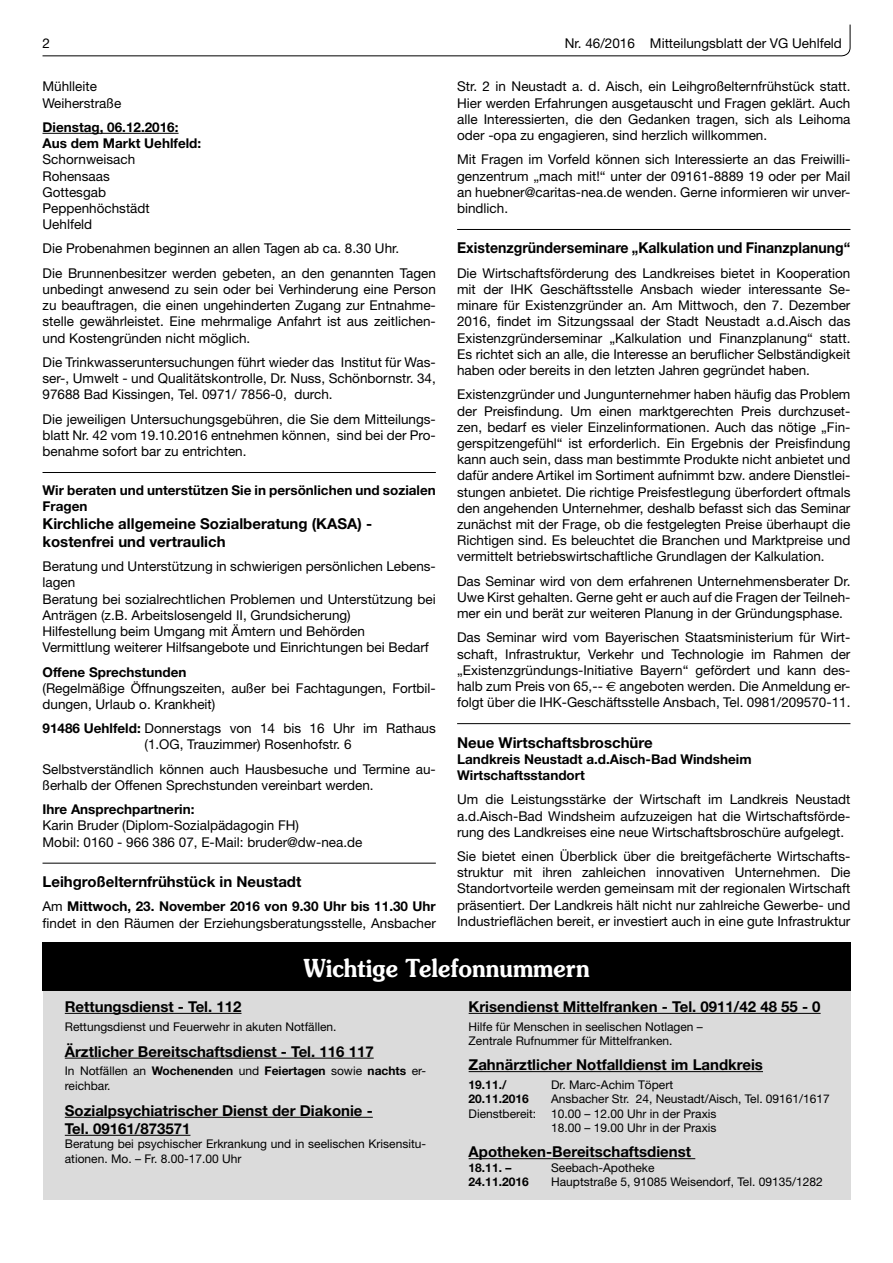
<style>
.page{position:relative;width:893px;height:1263px;background:#fff}
.page>*{position:absolute;margin:0;border:0;box-sizing:border-box;transform-origin:0 0}
.t1{font:600 24.75px "Souvenir";color:#fff;scale:.89 1}
.t2{font:700 15px/18px "Helvetica Neue";color:#000}
.t3{font:700 15px "Helvetica Neue";color:#000;scale:.94 1}
.t4{font:13.5px/16.2px "Helvetica Neue";color:#000;text-align:justify}
.t5{font:700 13.5px/16.2px "Helvetica Neue";color:#000}
.t6{font:12px/14.4px "Helvetica Neue";color:#000}
.t7{font:700 12px "Helvetica Neue";color:#000}
.s1{font-weight:700}
.s2{font-family:"Euro Sans"}
</style>
<div class="page">
<svg style="left:42px;top:24px;width:809px;height:33px"></svg>
<hr style="left:43px;top:133px;width:136px;height:1px;background:#000">
<hr style="left:43px;top:472px;width:393px;height:1px;background:#000">
<hr style="left:43px;top:863px;width:393px;height:1px;background:#000">
<hr style="left:457px;top:229px;width:393px;height:1px;background:#000">
<hr style="left:457px;top:723px;width:393px;height:1px;background:#000">
<div style="left:43px;top:960px;width:808px;height:239px;background:#dbdbdb"></div>
<hr style="left:65px;top:1013px;width:176px;height:1px;background:#000">
<hr style="left:65px;top:1058px;width:309px;height:1px;background:#000">
<hr style="left:65px;top:1117px;width:308px;height:1px;background:#000">
<hr style="left:65px;top:1135px;width:125px;height:1px;background:#000">
<hr style="left:469px;top:1013px;width:352px;height:1px;background:#000">
<hr style="left:469px;top:1071px;width:294px;height:1px;background:#000">
<hr style="left:469px;top:1158px;width:226px;height:1px;background:#000">
<div style="left:43px;top:942px;width:808px;height:49px;background:#000"></div>
<p class="t4" style="left:43px;top:36px;width:9px">2</p>
<p class="t4" style="left:565px;top:36px;width:279px">Nr. 46/2016 Mitteilungsblatt der VG Uehlfeld</p>
<p class="t4" style="left:43px;top:80px;width:80px">Mühlleite<br>Weiherstraße</p>
<p class="t5" style="left:43px;top:120px;width:160px">Dienstag, 06.12.2016:<br>Aus dem Markt Uehlfeld:</p>
<p class="t4" style="left:43px;top:153px;width:109px;text-align:left">Schornweisach<br>Rohensaas<br>Gottesgab<br>Peppenhöchstädt<br>Uehlfeld</p>
<p class="t4" style="left:43px;top:238px;width:395px;line-height:24.3px">Die Probenahmen beginnen an allen Tagen ab ca. 8.30 Uhr.<br>Die Brunnenbesitzer werden gebeten, an den genannten Tagen</p>
<p class="t4" style="left:43px;top:282px;width:395px">unbedingt anwesend zu sein oder bei Verhinderung eine Person zu beauftragen, die einen ungehinderten Zugang zur Entnahme&shy;stelle gewährleistet. Eine mehrmalige Anfahrt ist aus zeitlichen&shy;und Kostengründen nicht möglich.</p>
<p class="t4" style="left:43px;top:355px;width:395px">Die Trinkwasseruntersuchungen führt wieder das Institut für Was&shy;ser-, Umwelt - und Qualitätskontrolle, Dr. Nuss, Schönbornstr. 34, 97688 Bad Kissingen, Tel. 0971/ 7856-0, durch.</p>
<p class="t4" style="left:43px;top:412px;width:395px">Die jeweiligen Untersuchungsgebühren, die Sie dem Mitteilungs&shy;blatt Nr. 42 vom 19.10.2016 entnehmen können, sind bei der Pro&shy;benahme sofort bar zu entrichten.</p>
<p class="t5" style="left:43px;top:483px;width:395px">Wir beraten und unterstützen Sie in persönlichen und sozialen<br>Fragen</p>
<p class="t2" style="left:43px;top:516px;width:331px">Kirchliche allgemeine Sozialberatung (KASA) - kostenfrei und vertraulich</p>
<p class="t4" style="left:43px;top:560px;width:395px;text-align:left">Beratung und Unterstützung in schwierigen persönlichen Lebens&shy;lagen<br>Beratung bei sozialrechtlichen Problemen und Unterstützung bei Anträgen (z.B. Arbeitslosengeld II, Grundsicherung)<br>Hilfestellung beim Umgang mit Ämtern und Behörden Vermittlung weiterer Hilfsangebote und Einrichtungen bei Bedarf</p>
<p class="t5" style="left:43px;top:665px;width:146px">Offene Sprechstunden</p>
<p class="t4" style="left:43px;top:681px;width:395px">(Regelmäßige Öffnungszeiten, außer bei Fachtagungen, Fortbil&shy;dungen, Urlaub o. Krankheit)</p>
<p class="t4" style="left:145px;top:722px;width:293px;text-indent:-102px"><span class="s1">91486 Uehlfeld:</span> Donnerstags von 14 bis 16 Uhr im Rathaus (1.OG, Trauzimmer) Rosenhofstr. 6</p>
<p class="t4" style="left:43px;top:762px;width:395px">Selbstverständlich können auch Hausbesuche und Termine au&shy;ßerhalb der Offenen Sprechstunden vereinbart werden.</p>
<p class="t5" style="left:43px;top:802px;width:154px">Ihre Ansprechpartnerin:</p>
<p class="t4" style="left:43px;top:819px;width:321px">Karin Bruder (Diplom-Sozialpädagogin FH)<br>Mobil: 0160 - 966 386 07, E-Mail: bruder@dw-nea.de</p>
<p class="t2" style="left:43px;top:874px;width:260px">Leihgroßelternfrühstück in Neustadt</p>
<p class="t4" style="left:43px;top:900px;width:395px">Am <span class="s1">Mittwoch, 23. November 2016 von 9.30 Uhr bis 11.30 Uhr </span>findet in den Räumen der Erziehungsberatungsstelle, Ansbacher</p>
<p class="t4" style="left:457px;top:80px;width:395px">Str. 2 in Neustadt a. d. Aisch, ein Leihgroßelternfrühstück statt.<br>Hier werden Erfahrungen ausgetauscht und Fragen geklärt. Auch alle Interessierten, die den Gedanken tragen, sich als Leihoma oder -opa zu engagieren, sind herzlich willkommen.</p>
<p class="t4" style="left:457px;top:153px;width:395px">Mit Fragen im Vorfeld können sich Interessierte an das Freiwilli&shy;genzentrum „mach mit!“ unter der 09161-8889 19 oder per Mail an huebner@caritas-nea.de wenden. Gerne informieren wir unver&shy;bindlich.</p>
<p class="t3" style="left:457px;top:243px;width:420px">Existenzgründerseminare „Kalkulation und Finanzplanung“</p>
<p class="t4" style="left:457px;top:266px;width:395px">Die Wirtschaftsförderung des Landkreises bietet in Kooperation mit der IHK Geschäftsstelle Ansbach wieder interessante Se&shy;minare für Existenzgründer an. Am Mittwoch, den 7. Dezember 2016, findet im Sitzungssaal der Stadt Neustadt a.d.Aisch das Existenzgründerseminar „Kalkulation und Finanzplanung“ statt.<br>Es richtet sich an alle, die Interesse an beruflicher Selbständigkeit haben oder bereits in den letzten Jahren gegründet haben.</p>
<p class="t4" style="left:457px;top:388px;width:395px">Existenzgründer und Jungunternehmer haben häufig das Problem der Preisfindung. Um einen marktgerechten Preis durchzuset&shy;zen, bedarf es vieler Einzelinformationen. Auch das nötige „Fin&shy;gerspitzengefühl“ ist erforderlich. Ein Ergebnis der Preisfindung kann auch sein, dass man bestimmte Produkte nicht anbietet und dafür andere Artikel im Sortiment aufnimmt bzw. andere Dienstlei&shy;stungen anbietet. Die richtige Preisfestlegung überfordert oftmals den angehenden Unternehmer, deshalb befasst sich das Seminar zunächst mit der Frage, ob die festgelegten Preise überhaupt die Richtigen sind. Es beleuchtet die Branchen und Marktpreise und vermittelt betriebswirtschaftliche Grundlagen der Kalkulation.</p>
<p class="t4" style="left:457px;top:574px;width:395px">Das Seminar wird von dem erfahrenen Unternehmensberater Dr.<br>Uwe Kirst gehalten. Gerne geht er auch auf die Fragen der Teilneh&shy;mer ein und berät zur weiteren Planung in der Gründungsphase.</p>
<p class="t4" style="left:457px;top:631px;width:395px">Das Seminar wird vom Bayerischen Staatsministerium für Wirt&shy;schaft, Infrastruktur, Verkehr und Technologie im Rahmen der „Existenzgründungs-Initiative Bayern“ gefördert und kann des&shy;halb zum Preis von 65,-- <span class="s2">€</span> angeboten werden. Die Anmeldung er&shy;folgt über die IHK-Geschäftsstelle Ansbach, Tel. 0981/209570-11.</p>
<p class="t2" style="left:457px;top:735px;width:197px">Neue Wirtschaftsbroschüre</p>
<p class="t5" style="left:457px;top:752px;width:296px">Landkreis Neustadt a.d.Aisch-Bad Windsheim<br>Wirtschaftsstandort</p>
<p class="t4" style="left:457px;top:793px;width:395px">Um die Leistungsstärke der Wirtschaft im Landkreis Neustadt a.d.Aisch-Bad Windsheim aufzuzeigen hat die Wirtschaftsförde&shy;rung des Landkreises eine neue Wirtschaftsbroschüre aufgelegt.</p>
<p class="t4" style="left:457px;top:849px;width:395px">Sie bietet einen Überblick über die breitgefächerte Wirtschafts&shy;struktur mit ihren zahleichen innovativen Unternehmen. Die Standortvorteile werden gemeinsam mit der regionalen Wirtschaft präsentiert. Der Landkreis hält nicht nur zahlreiche Gewerbe- und Industrieflächen bereit, er investiert auch in eine gute Infrastruktur</p>
<h1 class="t1" style="left:304px;top:958px;width:323px">Wichtige Telefonnummern</h1>
<p class="t2" style="left:65px;top:999px;width:178px">Rettungsdienst - Tel. 112</p>
<p class="t6" style="left:65px;top:1020px;width:273px">Rettungsdienst und Feuerwehr in akuten Notfällen.</p>
<p class="t2" style="left:65px;top:1044px;width:310px">Ärztlicher Bereitschaftsdienst - Tel. 116 117</p>
<p class="t6" style="left:65px;top:1065px;width:363px">In Notfällen an <span class="s1">Wochenenden</span> und <span class="s1">Feiertagen</span> sowie <span class="s1">nachts</span> er&shy;reichbar.</p>
<p class="t2" style="left:65px;top:1103px;width:309px">Sozialpsychiatrischer Dienst der Diakonie -<br>Tel. 09161/873571</p>
<p class="t6" style="left:65px;top:1138px;width:363px">Beratung bei psychischer Erkrankung und in seelischen Krisensitu&shy;ationen. Mo. – Fr. 8.00-17.00 Uhr</p>
<p class="t2" style="left:469px;top:999px;width:353px">Krisendienst Mittelfranken - Tel. 0911/42 48 55 - 0</p>
<p class="t6" style="left:469px;top:1020px;width:236px">Hilfe für Menschen in seelischen Notlagen –<br>Zentrale Rufnummer für Mittelfranken.</p>
<p class="t2" style="left:469px;top:1057px;width:296px">Zahnärztlicher Notfalldienst im Landkreis</p>
<p class="t7" style="left:469px;top:1080px;width:39px">19.11./</p>
<p class="t6" style="left:551px;top:1078px;width:124px">Dr. Marc-Achim Töpert</p>
<p class="t7" style="left:469px;top:1094px;width:62px">20.11.2016</p>
<p class="t6" style="left:551px;top:1093px;width:280px">Ansbacher Str. 24, Neustadt/Aisch, Tel. 09161/1617</p>
<p class="t6" style="left:469px;top:1107px;width:249px">Dienstbereit: 10.00 – 12.00 Uhr in der Praxis</p>
<p class="t6" style="left:551px;top:1122px;width:167px">18.00 – 19.00 Uhr in der Praxis</p>
<p class="t2" style="left:469px;top:1144px;width:224px">Apotheken-Bereitschaftsdienst</p>
<p class="t7" style="left:469px;top:1163px;width:44px">18.11. –</p>
<p class="t6" style="left:551px;top:1161px;width:105px">Seebach-Apotheke</p>
<p class="t7" style="left:469px;top:1177px;width:62px">24.11.2016</p>
<p class="t6" style="left:551px;top:1176px;width:273px">Hauptstraße 5, 91085 Weisendorf, Tel. 09135/1282</p>
</div>
